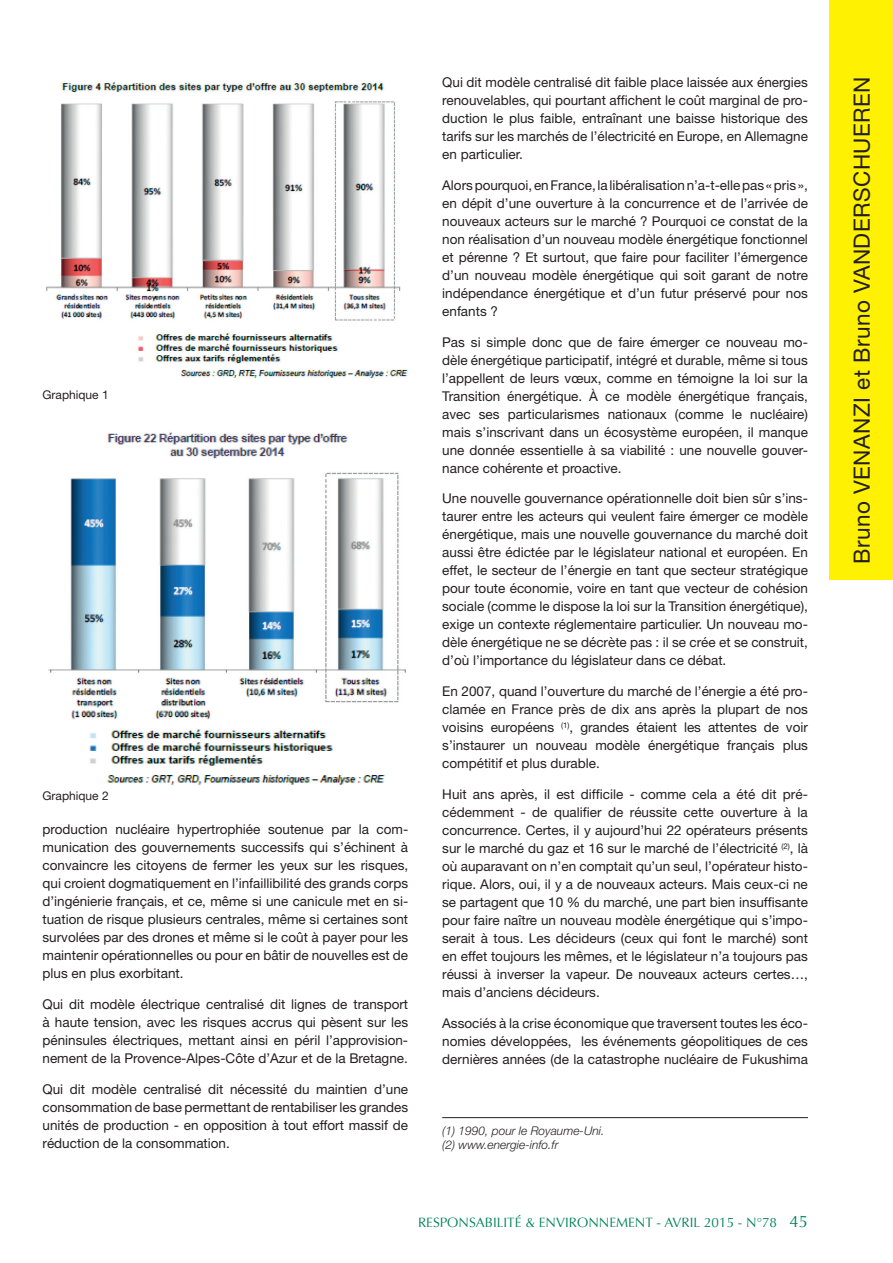
<style>
.page{position:relative;width:893px;height:1263px;background:#fff}
.page>*{position:absolute;margin:0;border:0;box-sizing:border-box;transform-origin:0 0}
.t1{font:22.5px "Helvetica Neue";letter-spacing:.02em;color:#231f20}
.t2{font:13.5px/18px "Helvetica Neue";color:#231f20;text-align:justify}
.t3{font:13.5px "Optima";color:#008457}
.t4{font:italic 300 12px/14.4px "Helvetica Neue";color:#231f20}
.t5{font:12px "Helvetica Neue";color:#231f20}
.s1{font-size:16.5px}
</style>
<div class="page">
<div style="left:829px;top:0;width:64px;height:580px;background:#fff101"></div>
<img style="left:46px;top:82px;width:362px;height:296px">
<img style="left:48px;top:432px;width:358px;height:353px">
<hr style="left:442px;top:1117px;width:366px;height:1px;background:#231f20">
<p class="t5" style="left:43px;top:387px;width:68px">Graphique 1</p>
<p class="t5" style="left:43px;top:789px;width:68px">Graphique 2</p>
<p class="t2" style="left:43px;top:820px;width:367px">production nucléaire hypertrophiée soutenue par la com&shy;munication des gouvernements successifs qui s’échinent à convaincre les citoyens de fermer les yeux sur les risques, qui croient dogmatiquement en l’infaillibilité des grands corps d’ingénierie français, et ce, même si une canicule met en si&shy;tuation de risque plusieurs centrales, même si certaines sont survolées par des drones et même si le coût à payer pour les maintenir opérationnelles ou pour en bâtir de nouvelles est de plus en plus exorbitant.</p>
<p class="t2" style="left:43px;top:995px;width:367px">Qui dit modèle électrique centralisé dit lignes de transport à haute tension, avec les risques accrus qui pèsent sur les péninsules électriques, mettant ainsi en péril l’approvision&shy;nement de la Provence-Alpes-Côte d’Azur et de la Bretagne.</p>
<p class="t2" style="left:43px;top:1080px;width:367px">Qui dit modèle centralisé dit nécessité du maintien d’une consommation de base permettant de rentabiliser les grandes unités de production - en opposition à tout effort massif de réduction de la consommation.</p>
<p class="t2" style="left:442px;top:73px;width:367px">Qui dit modèle centralisé dit faible place laissée aux énergies renouvelables, qui pourtant affichent le coût marginal de pro&shy;duction le plus faible, entraînant une baisse historique des tarifs sur les marchés de l’électricité en Europe, en Allemagne en particulier.</p>
<p class="t2" style="left:442px;top:176px;width:367px">Alors pourquoi, en France, la libéralisation n’a-t-elle pas « pris », en dépit d’une ouverture à la concurrence et de l’arrivée de nouveaux acteurs sur le marché ? Pourquoi ce constat de la non réalisation d’un nouveau modèle énergétique fonctionnel et pérenne ? Et surtout, que faire pour faciliter l’émergence d’un nouveau modèle énergétique qui soit garant de notre indépendance énergétique et d’un futur préservé pour nos enfants ?</p>
<p class="t2" style="left:442px;top:333px;width:367px">Pas si simple donc que de faire émerger ce nouveau mo&shy;dèle énergétique participatif, intégré et durable, même si tous l’appellent de leurs vœux, comme en témoigne la loi sur la Transition énergétique. À ce modèle énergétique français, avec ses particularismes nationaux (comme le nucléaire) mais s’inscrivant dans un écosystème européen, il manque une donnée essentielle à sa viabilité : une nouvelle gouver&shy;nance cohérente et proactive.</p>
<p class="t2" style="left:442px;top:489px;width:367px">Une nouvelle gouvernance opérationnelle doit bien sûr s’ins&shy;taurer entre les acteurs qui veulent faire émerger ce modèle énergétique, mais une nouvelle gouvernance du marché doit aussi être édictée par le législateur national et européen. En effet, le secteur de l’énergie en tant que secteur stratégique pour toute économie, voire en tant que vecteur de cohésion sociale (comme le dispose la loi sur la Transition énergétique), exige un contexte réglementaire particulier. Un nouveau mo&shy;dèle énergétique ne se décrète pas : il se crée et se construit, d’où l’importance du législateur dans ce débat.</p>
<p class="t2" style="left:442px;top:682px;width:367px">En 2007, quand l’ouverture du marché de l’énergie a été pro&shy;clamée en France près de dix ans après la plupart de nos voisins européens <sup>(1)</sup>, grandes étaient les attentes de voir s’instaurer un nouveau modèle énergétique français plus compétitif et plus durable.</p>
<p class="t2" style="left:442px;top:785px;width:367px">Huit ans après, il est difficile - comme cela a été dit pré&shy;cédemment - de qualifier de réussite cette ouverture à la concurrence. Certes, il y aujourd’hui 22 opérateurs présents sur le marché du gaz et 16 sur le marché de l’électricité <sup>(2)</sup>, là où auparavant on n’en comptait qu’un seul, l’opérateur histo&shy;rique. Alors, oui, il y a de nouveaux acteurs. Mais ceux-ci ne se partagent que 10 % du marché, une part bien insuffisante pour faire naître un nouveau modèle énergétique qui s’impo&shy;serait à tous. Les décideurs (ceux qui font le marché) sont en effet toujours les mêmes, et le législateur n’a toujours pas réussi à inverser la vapeur. De nouveaux acteurs certes…, mais d’anciens décideurs.</p>
<p class="t2" style="left:442px;top:1014px;width:367px">Associés à la crise économique que traversent toutes les éco&shy;nomies développées, les événements géopolitiques de ces dernières années (de la catastrophe nucléaire de Fukushima</p>
<p class="t4" style="left:442px;top:1123px;width:164px">(1) 1990, pour le Royaume-Uni. (2) www.energie-info.fr</p>
<p class="t3" style="left:418px;top:1215px;width:391px">RESPONSABILITÉ &amp; ENVIRONNEMENT - AVRIL 2015 - N°78 <span class="s1">45</span></p>
<h1 class="t1" style="left:848px;top:564px;width:489px;rotate:-90deg">Bruno VENANZI et Bruno VANDERSCHUEREN</h1>
</div>
